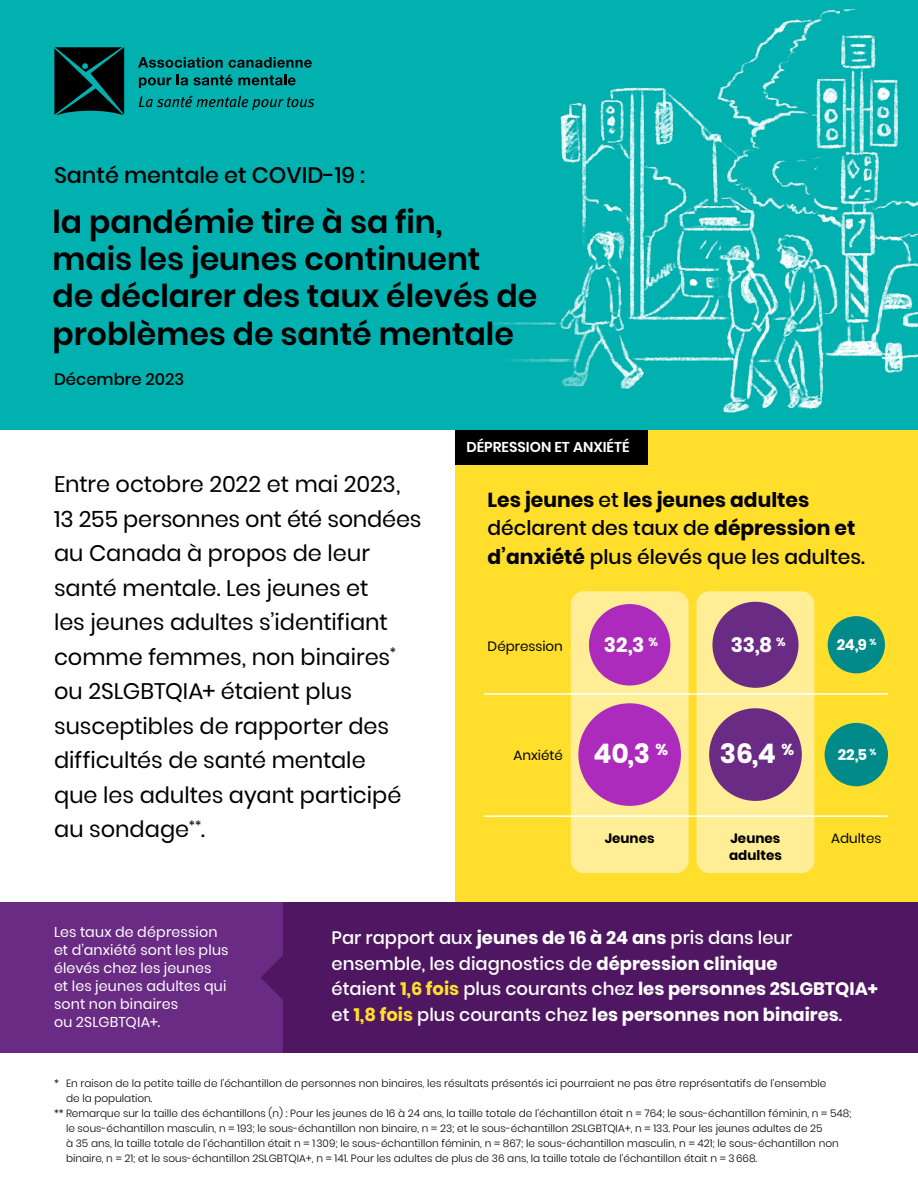
<style>
.page{position:relative;width:918px;height:1188px;background:#fff}
.page>*{position:absolute;margin:0;border:0;box-sizing:border-box;transform-origin:0 0}
.t1{font:600 31.5px/37.5px "Poppins";color:#000}
.t2{font:700 27px "Poppins";color:#fff}
.t3{font:22.5px/34.5px "Poppins";color:#000}
.t4{font:500 22.35px "Poppins";color:#000}
.t5{font:700 20.25px/28.5px "Poppins";color:#000}
.t6{font:700 20.25px "Poppins";color:#fff}
.t7{font:500 18px/25.5px "Poppins";color:#fff}
.t8{font:500 16.5px "Poppins";color:#000}
.t9{font:700 15px "Poppins";color:#fff}
.t10{font:14.25px/18px "Poppins";letter-spacing:.01em;color:#fff}
.t11{font:600 14.25px "Poppins";color:#fff}
.t12{font:13.5px "Poppins";color:#000}
.t13{font:700 13.5px/16.5px "Poppins";color:#000}
.t14{font:300 10.5px "Poppins";color:#000}
.s1{font-weight:500}
.s2{font-weight:700}
.s3{font-weight:700;color:#ffde2c}
</style>
<div class="page">
<div style="left:455px;top:426px;width:463px;height:477px;background:#ffde2c"></div>
<div style="left:455px;top:429px;width:193px;height:36px;background:#000"></div>
<div style="left:0;top:0;width:918px;height:429px;background:#00b1b0"></div>
<img style="left:357px;top:9px;width:561px;height:421px">
<div style="left:571px;top:591px;width:118px;height:282px;background:#ffee95;border-radius:13px"></div>
<div style="left:697px;top:591px;width:117px;height:282px;background:#ffee95;border-radius:13px"></div>
<div style="left:0;top:902px;width:918px;height:151px;background:#6a2b84"></div>
<div style="left:284px;top:902px;width:634px;height:151px;background:#4f1662"></div>
<div style="left:589px;top:604px;width:81px;height:82px;background:#ac2bbc;border-radius:50%"></div>
<div style="left:712px;top:602px;width:87px;height:86px;background:#6a2b84;border-radius:50%"></div>
<div style="left:709px;top:708px;width:93px;height:93px;background:#6a2b84;border-radius:50%"></div>
<div style="left:825px;top:723px;width:63px;height:63px;background:#008b8a;border-radius:50%"></div>
<div style="left:828px;top:616px;width:57px;height:57px;background:#008b8a;border-radius:50%"></div>
<div style="left:578px;top:703px;width:103px;height:103px;background:#ac2bbc;border-radius:50%"></div>
<hr style="left:484px;top:693px;width:404px;height:2px;background:#fff">
<hr style="left:484px;top:815px;width:404px;height:2px;background:#fff">
<svg style="left:261px;top:953px;width:23px;height:50px"></svg>
<svg style="left:54px;top:47px;width:70px;height:68px;background:#001f1f"></svg>
<svg style="left:138px;top:57px;width:85px;height:11px"></svg>
<svg style="left:229px;top:57px;width:83px;height:11px"></svg>
<svg style="left:139px;top:77px;width:32px;height:11px"></svg>
<svg style="left:177px;top:75px;width:11px;height:10px"></svg>
<svg style="left:194px;top:75px;width:102px;height:10px"></svg>
<svg style="left:139px;top:95px;width:175px;height:15px"></svg>
<h3 class="t4" style="left:54px;top:162px;width:313px">Santé mentale et COVID-19 :</h3>
<h1 class="t1" style="left:52px;top:203px;width:486px">la pandémie tire à sa fin,<br>mais les jeunes continuent<br>de déclarer des taux élevés de problèmes de santé mentale</h1>
<h3 class="t8" style="left:54px;top:370px;width:132px">Décembre 2023</h3>
<p class="t3" style="left:54px;top:467px;width:369px">Entre octobre 2022 et mai 2023,<br>13 255 personnes ont été sondées au Canada à propos de leur santé mentale. Les jeunes et<br>les jeunes adultes s’identifiant comme femmes, non binaires<sup>* </sup>ou 2SLGBTQIA+ étaient plus susceptibles de rapporter des difficultés de santé mentale<br>que les adultes ayant participé au sondage<sup>**</sup>.</p>
<h3 class="t11" style="left:466px;top:438px;width:165px">DÉPRESSION ET ANXIÉTÉ</h3>
<h3 class="t5" style="left:488px;top:486px;width:379px">Les jeunes <span class="s1">et</span> les jeunes adultes <span class="s1">déclarent des taux de</span> dépression et d’anxiété <span class="s1">plus élevés que les adultes.</span></h3>
<p class="t12" style="left:488px;top:639px;width:77px">Dépression</p>
<h3 class="t6" style="left:604px;top:633px;width:56px">32,3 <sup>%</sup></h3>
<h3 class="t6" style="left:731px;top:633px;width:57px">33,8 <sup>%</sup></h3>
<h3 class="t9" style="left:837px;top:636px;width:41px">24,9 <sup>%</sup></h3>
<p class="t12" style="left:513px;top:747px;width:51px">Anxiété</p>
<h2 class="t2" style="left:593px;top:738px;width:76px">40,3 <sup>%</sup></h2>
<h2 class="t2" style="left:720px;top:738px;width:76px">36,4 <sup>%</sup></h2>
<h3 class="t9" style="left:838px;top:746px;width:40px">22,5 <sup>%</sup></h3>
<p class="t13" style="left:605px;top:830px;width:51px">Jeunes</p>
<p class="t13" style="left:729px;top:830px;width:54px">Jeunes adultes</p>
<p class="t12" style="left:831px;top:831px;width:52px">Adultes</p>
<h3 class="t10" style="left:54px;top:923px;width:176px">Les taux de dépression et d’anxiété sont les plus élevés chez les jeunes et les jeunes adultes qui sont non binaires<br>ou 2SLGBTQIA+.</h3>
<h3 class="t7" style="left:332px;top:925px;width:548px">Par rapport aux <span class="s2">jeunes de 16 à 24 ans</span> pris dans leur ensemble, les diagnostics de <span class="s2">dépression clinique<br></span>étaient <span class="s3">1,6 fois</span> plus courants chez <span class="s2">les personnes 2SLGBTQIA+ </span>et <span class="s3">1,8 fois</span> plus courants chez <span class="s2">les personnes non binaires</span>.</h3>
<p class="t14" style="left:54px;top:1077px;width:774px">* En raison de la petite taille de l’échantillon de personnes non binaires, les résultats présentés ici pourraient ne pas être représentatifs de l’ensemble</p>
<p class="t14" style="left:66px;top:1092px;width:88px">de la population.</p>
<p class="t14" style="left:54px;top:1107px;width:799px">** Remarque sur la taille des échantillons (n) : Pour les jeunes de 16 à 24 ans, la taille totale de l’échantillon était n = 764; le sous-échantillon féminin, n = 548;</p>
<p class="t14" style="left:66px;top:1122px;width:758px">le sous-échantillon masculin, n = 193; le sous-échantillon non binaire, n = 23; et le sous-échantillon 2SLGBTQIA+, n = 133. Pour les jeunes adultes de 25</p>
<p class="t14" style="left:66px;top:1137px;width:774px">à 35 ans, la taille totale de l’échantillon était n = 1309; le sous-échantillon féminin, n = 867; le sous-échantillon masculin, n = 421; le sous-échantillon non</p>
<p class="t14" style="left:66px;top:1152px;width:693px">binaire, n = 21; et le sous-échantillon 2SLGBTQIA+, n = 141. Pour les adultes de plus de 36 ans, la taille totale de l’échantillon était n = 3668.</p>
</div>
